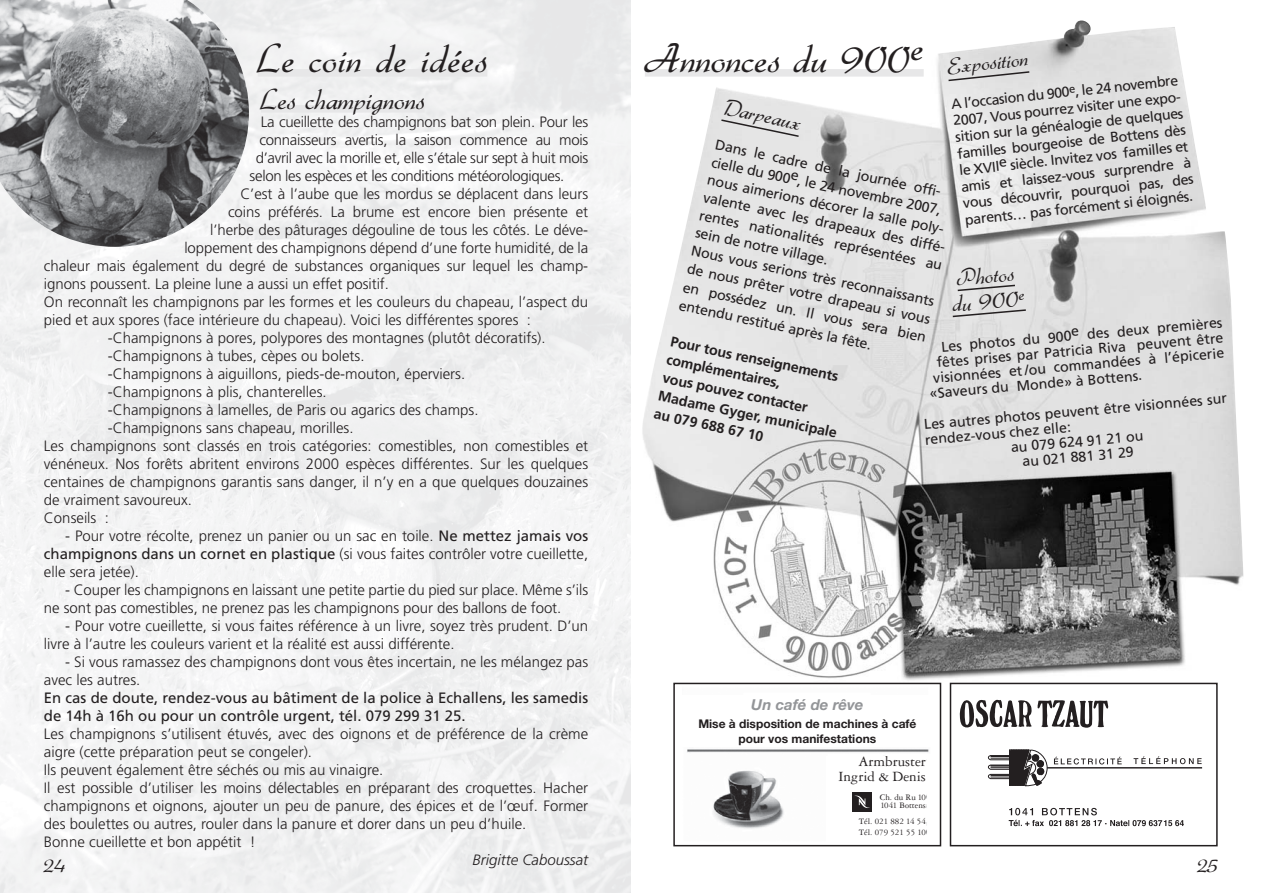
<style>
.page{position:relative;width:1263px;height:893px;background:#fff}
.page>*{position:absolute;margin:0;border:0;box-sizing:border-box;transform-origin:0 0}
.t1{font:42px "Gabrielle";color:#231f20}
.t2{font:30px "Gabrielle";color:#231f20}
.t3{font:24px/25.5px "Gabrielle";color:#231f20}
.t4{font:21px "Gabrielle";color:#231f20}
.t5{font:300 15px/18px "Frutiger";color:#231f20}
.t6{font:300 15px "Frutiger";letter-spacing:-.02em;color:#231f20}
.t7{font:15px/18px "Frutiger";color:#231f20}
.t8{font:15px/15px "Garamond Three";color:#231f20;text-align:right}
.t9{font:italic 300 15px "Frutiger";color:#231f20}
.t10{font:italic 700 15px "Helvetica Neue";color:#939598}
.t11{font:14.25px/18.3px "Frutiger";color:#231f20}
.t12{font:700 14.25px/18.6px "Frutiger";color:#231f20}
.t13{font:700 12px/15px "Helvetica Neue";color:#231f20;text-align:center}
.t14{font:9px/7.5px "Garamond Three";color:#231f20}
.s1{font-weight:400}
</style>
<div class="page">
<div style="left:258px;top:69px;width:229px;height:8px;background:#e7e7e8"></div>
<div style="left:261px;top:105px;width:164px;height:8px;background:#e7e7e8"></div>
<img style="left:0;top:0;width:249px;height:247px">
<img style="left:642px;top:20px;width:602px;height:672px">
<svg style="left:956px;top:284px;width:60px;height:8px"></svg>
<svg style="left:951px;top:308px;width:76px;height:10px"></svg>
<svg style="left:720px;top:118px;width:80px;height:20px;background:#d6d5d5"></svg>
<svg style="left:947px;top:70px;width:84px;height:12px"></svg>
<div style="left:645px;top:69px;width:279px;height:8px;background:#e7e7e8"></div>
<div style="left:674px;top:683px;width:266px;height:163px;background:#fff"></div>
<img style="left:687px;top:749px;width:242px;height:85px">
<div style="left:673px;top:683px;width:268px;height:163px;border:2px solid #231f20"></div>
<div style="left:826px;top:756px;width:100px;height:86px;background:#fff"></div>
<div style="left:852px;top:792px;width:20px;height:20px;background:#231f20"></div>
<svg style="left:854px;top:795px;width:16px;height:13px"></svg>
<div style="left:950px;top:683px;width:267px;height:163px;background:#fff"></div>
<svg style="left:988px;top:749px;width:60px;height:38px"></svg>
<svg style="left:959px;top:700px;width:149px;height:28px"></svg>
<svg style="left:1054px;top:757px;width:68px;height:7px"></svg>
<svg style="left:1133px;top:756px;width:68px;height:8px"></svg>
<hr style="left:1047px;top:767px;width:155px;height:1px;background:#231f20">
<svg style="left:1009px;top:808px;width:175px;height:18px"></svg>
<div style="left:950px;top:683px;width:268px;height:163px;border:2px solid #231f20"></div>
<h1 class="t1" style="left:645px;top:45px;width:280px">Annonces du 900e</h1>
<h1 class="t1" style="left:258px;top:45px;width:231px">Le coin de idées</h1>
<h2 class="t2" style="left:261px;top:89px;width:165px">Les champignons</h2>
<p class="t6" style="left:261px;top:115px;width:329px">La cueillette des champignons bat son plein. Pour les</p>
<p class="t6" style="left:259px;top:133px;width:330px">connaisseurs avertis, la saison commence au mois</p>
<p class="t6" style="left:256px;top:151px;width:334px">d’avril avec la morille et, elle s’étale sur sept à huit mois</p>
<p class="t6" style="left:250px;top:169px;width:316px">selon les espèces et les conditions météorologiques.</p>
<p class="t5" style="left:240px;top:185px;width:349px">C’est à l’aube que les mordus se déplacent dans leurs</p>
<p class="t5" style="left:228px;top:203px;width:362px">coins préférés. La brume est encore bien présente et</p>
<p class="t5" style="left:210px;top:221px;width:379px">l’herbe des pâturages dégouline de tous les côtés. Le déve-</p>
<p class="t5" style="left:184px;top:239px;width:405px">loppement des champignons dépend d’une forte humidité, de la</p>
<p class="t5" style="left:44px;top:257px;width:546px">chaleur mais également du degré de substances organiques sur lequel les champ-</p>
<p class="t5" style="left:44px;top:275px;width:347px">ignons poussent. La pleine lune a aussi un effet positif.</p>
<p class="t5" style="left:44px;top:293px;width:546px">On reconnaît les champignons par les formes et les couleurs du chapeau, l’aspect du</p>
<p class="t5" style="left:44px;top:311px;width:488px">pied et aux spores (face intérieure du chapeau). Voici les différentes spores :</p>
<p class="t5" style="left:108px;top:329px;width:439px">-Champignons à pores, polypores des montagnes (plutôt décoratifs).</p>
<p class="t5" style="left:108px;top:347px;width:258px">-Champignons à tubes, cèpes ou bolets.</p>
<p class="t5" style="left:108px;top:365px;width:359px">-Champignons à aiguillons, pieds-de-mouton, éperviers.</p>
<p class="t5" style="left:108px;top:383px;width:220px">-Champignons à plis, chanterelles.</p>
<p class="t5" style="left:108px;top:401px;width:372px">-Champignons à lamelles, de Paris ou agarics des champs.</p>
<p class="t5" style="left:108px;top:419px;width:247px">-Champignons sans chapeau, morilles.</p>
<p class="t5" style="left:44px;top:437px;width:546px">Les champignons sont classés en trois catégories: comestibles, non comestibles et</p>
<p class="t5" style="left:44px;top:455px;width:546px">vénéneux. Nos forêts abritent environs 2000 espèces différentes. Sur les quelques</p>
<p class="t5" style="left:44px;top:473px;width:546px">centaines de champignons garantis sans danger, il n’y en a que quelques douzaines</p>
<p class="t5" style="left:44px;top:491px;width:150px">de vraiment savoureux.</p>
<p class="t5" style="left:44px;top:509px;width:67px">Conseils :</p>
<p class="t5" style="left:44px;top:527px;width:546px;text-align:justify;text-indent:21px">- Pour votre récolte, prenez un panier ou un sac en toile. <span class="s1">Ne mettez jamais vos champignons dans un cornet en plastique</span> (si vous faites contrôler votre cueillette, elle sera jetée).</p>
<p class="t5" style="left:44px;top:581px;width:546px;text-indent:21px">- Couper les champignons en laissant une petite partie du pied sur place. Même s’ils ne sont pas comestibles, ne prenez pas les champignons pour des ballons de foot.</p>
<p class="t5" style="left:44px;top:617px;width:546px;text-indent:21px">- Pour votre cueillette, si vous faites référence à un livre, soyez très prudent. D’un livre à l’autre les couleurs varient et la réalité est aussi différente.</p>
<p class="t5" style="left:44px;top:653px;width:546px;text-indent:21px">- Si vous ramassez des champignons dont vous êtes incertain, ne les mélangez pas avec les autres.</p>
<p class="t7" style="left:44px;top:689px;width:546px">En cas de doute, rendez-vous au bâtiment de la police à Echallens, les samedis de 14h à 16h ou pour un contrôle urgent, tél. 079 299 31 25.</p>
<p class="t5" style="left:44px;top:725px;width:546px">Les champignons s’utilisent étuvés, avec des oignons et de préférence de la crème aigre (cette préparation peut se congeler).<br>Ils peuvent également être séchés ou mis au vinaigre.<br>Il est possible d’utiliser les moins délectables en préparant des croquettes. Hacher champignons et oignons, ajouter un peu de panure, des épices et de l’œuf. Former des boulettes ou autres, rouler dans la panure et dorer dans un peu d’huile.<br>Bonne cueillette et bon appétit !</p>
<p class="t9" style="left:472px;top:853px;width:117px">Brigitte Caboussat</p>
<h3 class="t3" style="left:946px;top:56px;width:83px;rotate:-6deg">Exposition</h3>
<p class="t11" style="left:951px;top:97px;width:234px;line-height:16.6px;rotate:-6deg">A l’occasion du 900<sup>e</sup>, le 24 novembre 2007, Vous pourrez visiter une expo&shy;sition sur la généalogie de quelques familles bourgeoise de Bottens dès le XVIIe siècle. Invitez vos familles et amis et laissez-vous surprendre à vous découvrir, pourquoi pas, des parents… pas forcément si éloignés.</p>
<h3 class="t3" style="left:727px;top:96px;width:80px;rotate:12deg">Darpeaux</h3>
<p class="t11" style="left:715px;top:136px;width:252px;rotate:12deg">Dans le cadre de la journée offi&shy;cielle du 900e, le 24 novembre 2007, nous aimerions décorer la salle poly&shy;valente avec les drapeaux des diffé&shy;rentes nationalités représentées au sein de notre village.<br>Nous vous serions très reconnaissants de nous prêter votre drapeau si vous en possédez un. Il vous sera bien entendu restitué après la fête.</p>
<h3 class="t3" style="left:948px;top:268px;width:75px;rotate:-5deg">Photos du 900<sup>e</sup></h3>
<p class="t11" style="left:940px;top:339px;width:284px;rotate:-5deg">Les photos du 900e des deux premières</p>
<p class="t11" style="left:936px;top:355px;width:289px;rotate:-5deg">fêtes prises par Patricia Riva peuvent être</p>
<p class="t12" style="left:671px;top:333px;width:184px;rotate:12deg">Pour tous renseignements complémentaires,<br>vous pouvez contacter<br>Madame Gyger, municipale au 079 688 67 10</p>
<p class="t11" style="left:932px;top:370px;width:294px;rotate:-5deg">visionnées et /ou commandées à l’épicerie</p>
<p class="t11" style="left:929px;top:386px;width:214px;rotate:-5deg">«Saveurs du Monde» à Bottens.</p>
<p class="t11" style="left:923px;top:416px;width:305px;rotate:-5deg">Les autres photos peuvent être visionnées sur</p>
<p class="t11" style="left:924px;top:432px;width:148px;rotate:-5deg">rendez-vous chez elle:</p>
<p class="t11" style="left:1010px;top:439px;width:135px;rotate:-5deg">au 079 624 91 21 ou</p>
<p class="t11" style="left:1022px;top:453px;width:113px;rotate:-5deg">au 021 881 31 29</p>
<p class="t10" style="left:751px;top:699px;width:114px">Un café de rêve</p>
<p class="t13" style="left:698px;top:717px;width:220px">Mise à disposition de machines à café pour vos manifestations</p>
<p class="t8" style="left:838px;top:755px;width:89px">Armbruster<br>Ingrid &amp; Denis</p>
<p class="t14" style="left:880px;top:795px;width:48px">Ch. du Ru 10<br>1041 Bottens</p>
<p class="t14" style="left:859px;top:817px;width:69px;line-height:10.5px">Tél. 021 882 14 54<br>Tél. 079 521 55 10</p>
<h3 class="t4" style="left:44px;top:858px;width:23px">24</h3>
<h3 class="t4" style="left:1197px;top:858px;width:22px">25</h3>
</div>
